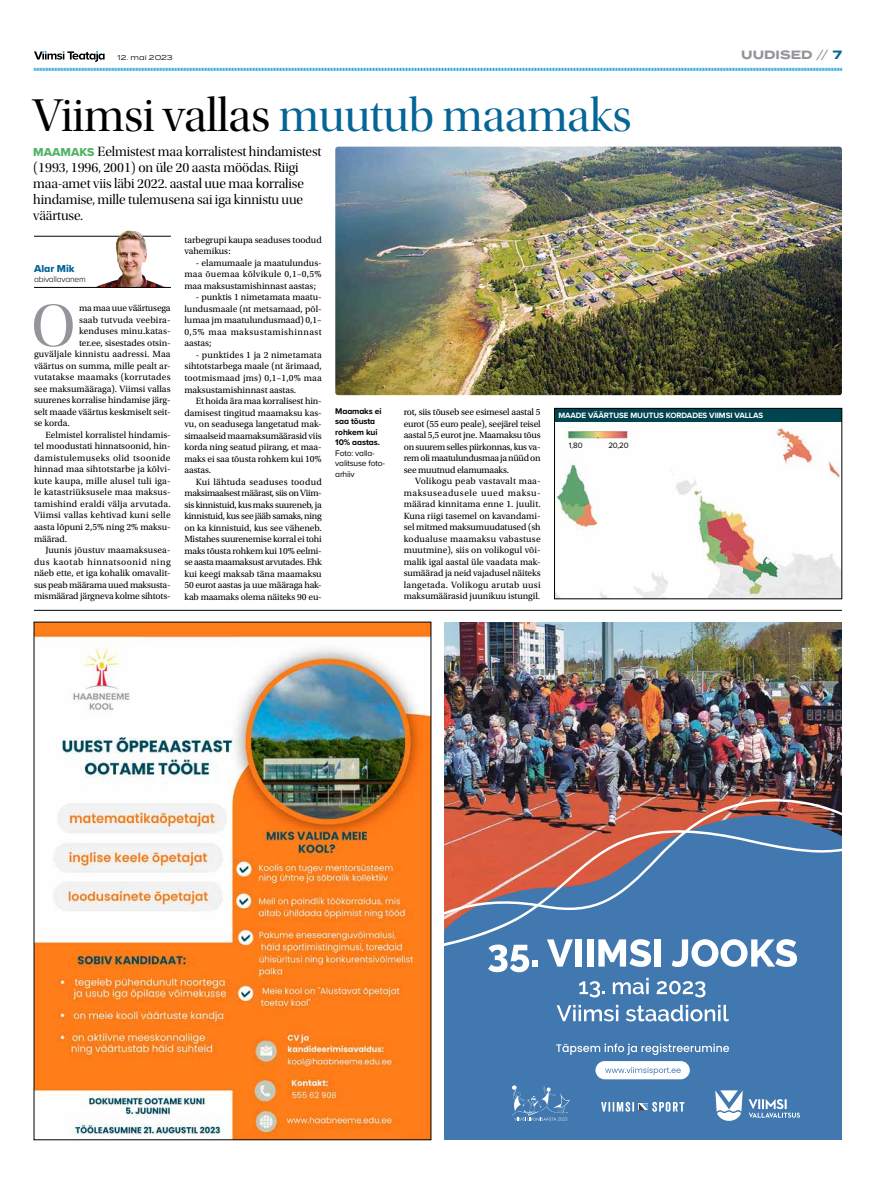
<style>
.page{position:relative;width:893px;height:1191px;background:#fff}
.page>*{position:absolute;margin:0;border:0;box-sizing:border-box;transform-origin:0 0}
.t1{font:61.8px "Utopia Std Disp";color:#94949b}
.t2{font:48px "Utopia Std Disp";letter-spacing:-.005em;color:#046597}
.t3{font:14px/16px "Utopia Std Disp";letter-spacing:-.005em;color:#000}
.t4{font:700 12px "Termina";color:#94949b}
.t5{font:10.5px "Proxima Nova Extrabld";color:#046597}
.t6{font:9.5px/11.5px "Utopia Std";letter-spacing:-.005em;color:#000;text-align:justify}
.t7{font:9.5px "Utopia Std";letter-spacing:.02em;color:#000}
.t8{font:9.5px "Utopia Std";letter-spacing:.015em;color:#000}
.t9{font:9.5px "Utopia Std";letter-spacing:.025em;color:#000}
.t10{font:9.5px "Utopia Std";letter-spacing:.035em;color:#000}
.t11{font:9.5px "Utopia Std";letter-spacing:.05em;color:#000}
.t12{font:700 8.5px/10.5px "Proxima Nova";letter-spacing:-.01em;color:#000}
.t13{font:8.5px/10.5px "Proxima Nova";letter-spacing:-.02em;color:#000}
.t14{font:300 8.5px "Proxima Nova";letter-spacing:-.02em;color:#000}
.t15{font:700 8px "Proxima Nova";letter-spacing:-.01em;color:#fff}
.t16{font:8px "Proxima Nova";color:#000}
.t17{font:7px "Termina";color:#000}
.s1{font-size:7.1px}
.s2{font-weight:400}
.s3{color:#046597}
.s4{color:#000}
.s5{font-family:"Proxima Nova Extrabld";font-size:12px;color:#51b465}
</style>
<div class="page">
<svg style="left:34px;top:51px;width:808px;height:20px"></svg>
<img style="left:335px;top:147px;width:507px;height:248px">
<hr style="left:34px;top:610px;width:808px;height:1px;background:#000">
<img style="left:556px;top:426px;width:284px;height:171px">
<div style="left:554px;top:408px;width:288px;height:14px;background:#004450"></div>
<div style="left:554px;top:408px;width:288px;height:191px;border:1px solid #000"></div>
<hr style="left:34px;top:236px;width:137px;height:1px;background:#000">
<img style="left:115px;top:231px;width:13px;height:48px">
<hr style="left:34px;top:287px;width:137px;height:1px;background:#000">
<img style="left:36px;top:624px;width:393px;height:513px">
<img style="left:445px;top:622px;width:397px;height:176px">
<div style="left:445px;top:948px;width:397px;height:191px;background:#4178af"></div>
<svg style="left:445px;top:798px;width:397px;height:150px;background:#7c7187"></svg>
<svg style="left:715px;top:1090px;width:85px;height:30px"></svg>
<svg style="left:512px;top:1084px;width:58px;height:36px;background:#5888b8"></svg>
<svg style="left:601px;top:1101px;width:83px;height:10px"></svg>
<div style="left:595px;top:1061px;width:95px;height:18px;background:#fff;border-radius:9px"></div>
<svg style="left:605px;top:1067px;width:76px;height:8px"></svg>
<svg style="left:556px;top:1043px;width:173px;height:12px;background:#6d97c1"></svg>
<svg style="left:488px;top:944px;width:49px;height:28px"></svg>
<svg style="left:547px;top:939px;width:26px;height:27px"></svg>
<div style="left:575px;top:939px;width:7px;height:27px;background:#fff"></div>
<div style="left:587px;top:939px;width:6px;height:27px;background:#fff"></div>
<svg style="left:598px;top:939px;width:53px;height:28px"></svg>
<div style="left:655px;top:939px;width:6px;height:27px;background:#fff"></div>
<svg style="left:672px;top:939px;width:125px;height:28px"></svg>
<svg style="left:579px;top:981px;width:25px;height:16px"></svg>
<svg style="left:613px;top:977px;width:36px;height:17px"></svg>
<svg style="left:657px;top:980px;width:48px;height:17px"></svg>
<svg style="left:557px;top:1004px;width:61px;height:17px"></svg>
<svg style="left:626px;top:1004px;width:103px;height:17px"></svg>
<p class="t17" style="left:118px;top:52px;width:57px">12. mai <span class="s1">2023</span></p>
<p class="t4" style="left:741px;top:46px;width:102px">UUDISED <span class="s2">//</span> <span class="s3">7</span></p>
<h2 class="t2" style="left:33px;top:90px;width:601px"><span class="s4">Viimsi vallas</span> muutub maamaks</h2>
<h3 class="t3" style="left:33px;top:144px;width:290px"><span class="s5">MAAMAKS</span> Eelmistest maa korralistest hindamistest (1993, 1996, 2001) on üle 20 aasta möödas. Riigi maa-amet viis läbi 2022. aastal uue maa korralise hindamise, mille tulemusena sai iga kinnistu uue väärtuse.</h3>
<p class="t5" style="left:34px;top:260px;width:42px">Alar Mik</p>
<p class="t14" style="left:34px;top:272px;width:53px">abivallavanem</p>
<h1 class="t1" style="left:31px;top:293px;width:45px">O</h1>
<p class="t6" style="left:79px;top:303px;width:93px">ma maa uue väärtusega</p>
<p class="t8" style="left:79px;top:315px;width:93px">saab tutvuda veebira-</p>
<p class="t8" style="left:79px;top:326px;width:93px">kenduses minu.katas-</p>
<p class="t6" style="left:79px;top:337px;width:93px">ter.ee, sisestades otsin-</p>
<p class="t7" style="left:34px;top:349px;width:138px">guväljale kinnistu aadressi. Maa</p>
<p class="t6" style="left:34px;top:360px;width:138px">väärtus on summa, mille pealt ar-</p>
<p class="t9" style="left:34px;top:372px;width:138px">vutatakse maamaks (korrutades</p>
<p class="t6" style="left:34px;top:383px;width:138px">see maksumääraga). Viimsi vallas</p>
<p class="t6" style="left:34px;top:395px;width:138px">suurenes korralise hindamise järg-</p>
<p class="t6" style="left:34px;top:406px;width:138px">selt maade väärtus keskmiselt seit-</p>
<p class="t6" style="left:34px;top:418px;width:37px">se korda.</p>
<p class="t6" style="left:45px;top:429px;width:127px">Eelmistel korralistel hindamis-</p>
<p class="t6" style="left:34px;top:441px;width:138px">tel moodustati hinnatsoonid, hin-</p>
<p class="t10" style="left:34px;top:453px;width:138px">damistulemuseks olid tsoonide</p>
<p class="t6" style="left:34px;top:464px;width:138px">hinnad maa sihtotstarbe ja kõlvi-</p>
<p class="t7" style="left:34px;top:476px;width:138px">kute kaupa, mille alusel tuli iga-</p>
<p class="t7" style="left:34px;top:487px;width:138px">le katastriüksusele maa maksus-</p>
<p class="t9" style="left:34px;top:499px;width:138px">tamishind eraldi välja arvutada.</p>
<p class="t7" style="left:34px;top:510px;width:138px">Viimsi vallas kehtivad kuni selle</p>
<p class="t6" style="left:34px;top:521px;width:138px">aasta lõpuni 2,5% ning 2% maksu-</p>
<p class="t6" style="left:34px;top:533px;width:35px">määrad.</p>
<p class="t8" style="left:45px;top:545px;width:127px">Juunis jõustuv maamaksusea-</p>
<p class="t11" style="left:34px;top:556px;width:138px">dus kaotab hinnatsoonid ning</p>
<p class="t6" style="left:34px;top:567px;width:138px">näeb ette, et iga kohalik omavalit-</p>
<p class="t6" style="left:34px;top:579px;width:138px">sus peab määrama uued maksusta-</p>
<p class="t6" style="left:34px;top:590px;width:138px">mismäärad järgneva kolme sihtots-</p>
<p class="t6" style="left:184px;top:234px;width:139px">tarbegrupi kaupa seaduses toodud vahemikus:</p>
<p class="t6" style="left:184px;top:257px;width:139px;text-indent:11px">- elamumaale ja maatulundus&shy;maa õuemaa kõlvikule 0,1–0,5% maa maksustamishinnast aastas;</p>
<p class="t6" style="left:184px;top:292px;width:139px;text-indent:11px">- punktis 1 nimetamata maatu&shy;lundusmaale (nt metsamaad, põl&shy;lumaa jm maatulundusmaad) 0,1– 0,5% maa maksustamishinnast aastas;</p>
<p class="t6" style="left:184px;top:349px;width:139px;text-indent:11px">- punktides 1 ja 2 nimetamata sihtotstarbega maale (nt ärimaad, tootmismaad jms) 0,1–1,0% maa maksustamishinnast aastas.</p>
<p class="t6" style="left:184px;top:395px;width:139px;text-indent:11px">Et hoida ära maa korralisest hin&shy;damisest tingitud maamaksu kas&shy;vu, on seadusega langetatud mak&shy;simaalseid maamaksumäärasid viis korda ning seatud piirang, et maa&shy;maks ei saa tõusta rohkem kui 10% aastas.</p>
<p class="t6" style="left:184px;top:476px;width:139px;text-indent:11px">Kui lähtuda seaduses toodud maksimaalsest määrast, siis on Viim&shy;sis kinnistuid, kus maks suureneb, ja kinnistuid, kus see jääb samaks, ning on ka kinnistuid, kus see väheneb.<br>Mistahes suurenemise korral ei tohi maks tõusta rohkem kui 10% eelmi&shy;se aasta maamaksust arvutades. Ehk kui keegi maksab täna maamaksu 50 eurot aastas ja uue määraga hak&shy;kab maamaks olema näiteks 90 eu-</p>
<p class="t12" style="left:335px;top:405px;width:48px">Maamaks ei saa tõusta rohkem kui<br>10% aastas.</p>
<p class="t13" style="left:335px;top:447px;width:51px">Foto: valla&shy;valitsuse foto&shy;arhiiv</p>
<p class="t6" style="left:404px;top:406px;width:138px">rot, siis tõuseb see esimesel aastal 5 eurot (55 euro peale), seejärel teisel aastal 5,5 eurot jne. Maamaksu tõus on suurem selles piirkonnas, kus va&shy;rem oli maatulundusmaa ja nüüd on see muutnud elamumaaks.</p>
<p class="t6" style="left:404px;top:475px;width:138px;text-indent:11px">Volikogu peab vastavalt maa&shy;maksuseadusele uued maksu&shy;määrad kinnitama enne 1. juulit.<br>Kuna riigi tasemel on kavandami&shy;sel mitmed maksumuudatused (sh kodualuse maamaksu vabastuse muutmine), siis on volikogul või&shy;malik igal aastal üle vaadata mak&shy;sumäärad ja neid vajadusel näiteks langetada. Volikogu arutab uusi maksumäärasid juunikuu istungil.</p>
<p class="t15" style="left:558px;top:409px;width:206px">MAADE VÄÄRTUSE MUUTUS KORDADES VIIMSI VALLAS</p>
<p class="t16" style="left:569px;top:439px;width:15px">1,80</p>
<p class="t16" style="left:608px;top:439px;width:22px">20,20</p>
</div>
